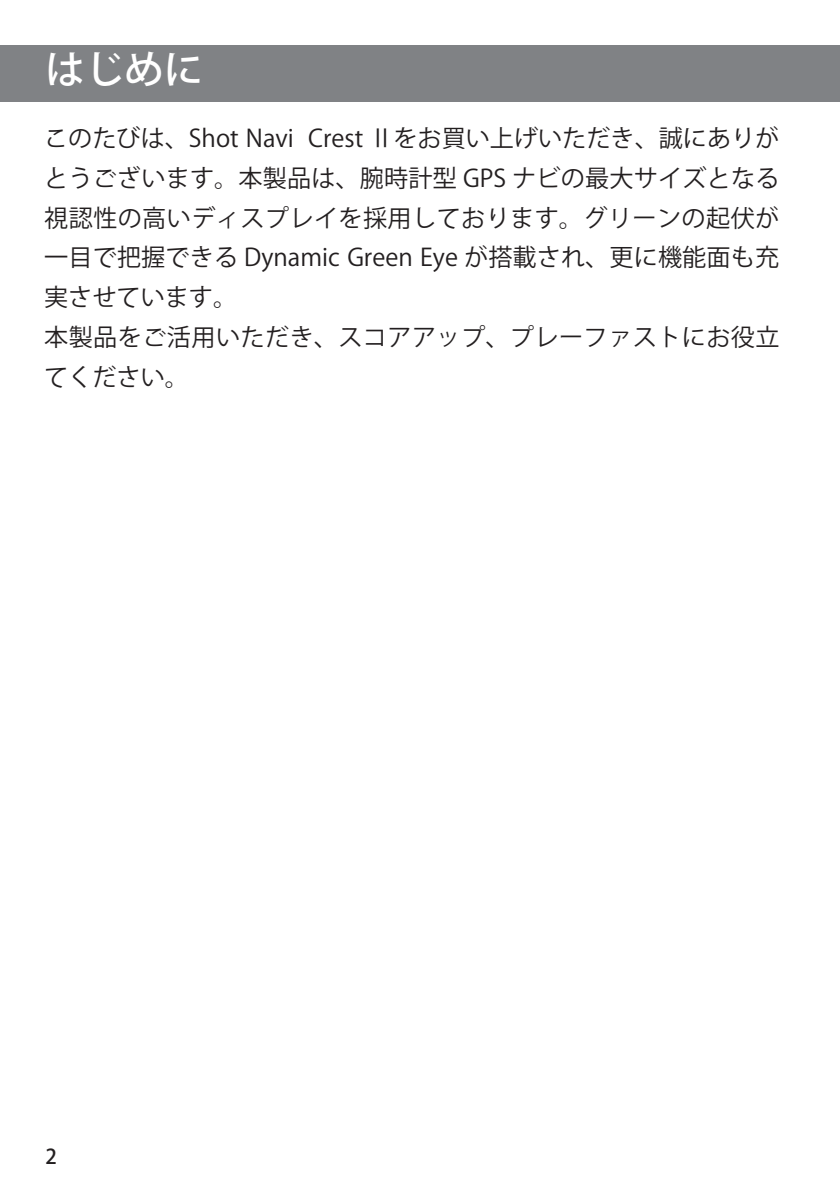
<style>
.page{position:relative;width:840px;height:1191px;background:#fff}
.page>*{position:absolute;margin:0;border:0;box-sizing:border-box;transform-origin:0 0}
.t1{font:500 39.6px "Koz Go Pro";color:#fff}
.t2{font:24px/39.6px "Koz Go Pro";letter-spacing:.01em;color:#231f20}
.t3{font:500 20.4px "Koz Go Pro";color:#231f20}
</style>
<div class="page">
<div style="left:0;top:45px;width:839px;height:57px;background:#808285"></div>
<h1 class="t1" style="left:45px;top:44px;width:159px">はじめに</h1>
<p class="t2" style="left:44px;top:119px;width:736px">このたびは、Shot Navi Crest Ⅱをお買い上げいただき、誠にありがとうございます。本製品は、腕時計型 GPS ナビの最大サイズとなる視認性の高いディスプレイを採用しております。グリーンの起伏が一目で把握できる Dynamic Green Eye が搭載され、更に機能面も充実させています。<br>本製品をご活用いただき、スコアアップ、プレーファストにお役立てください。</p>
<p class="t3" style="left:45px;top:1143px;width:13px">2</p>
</div>
